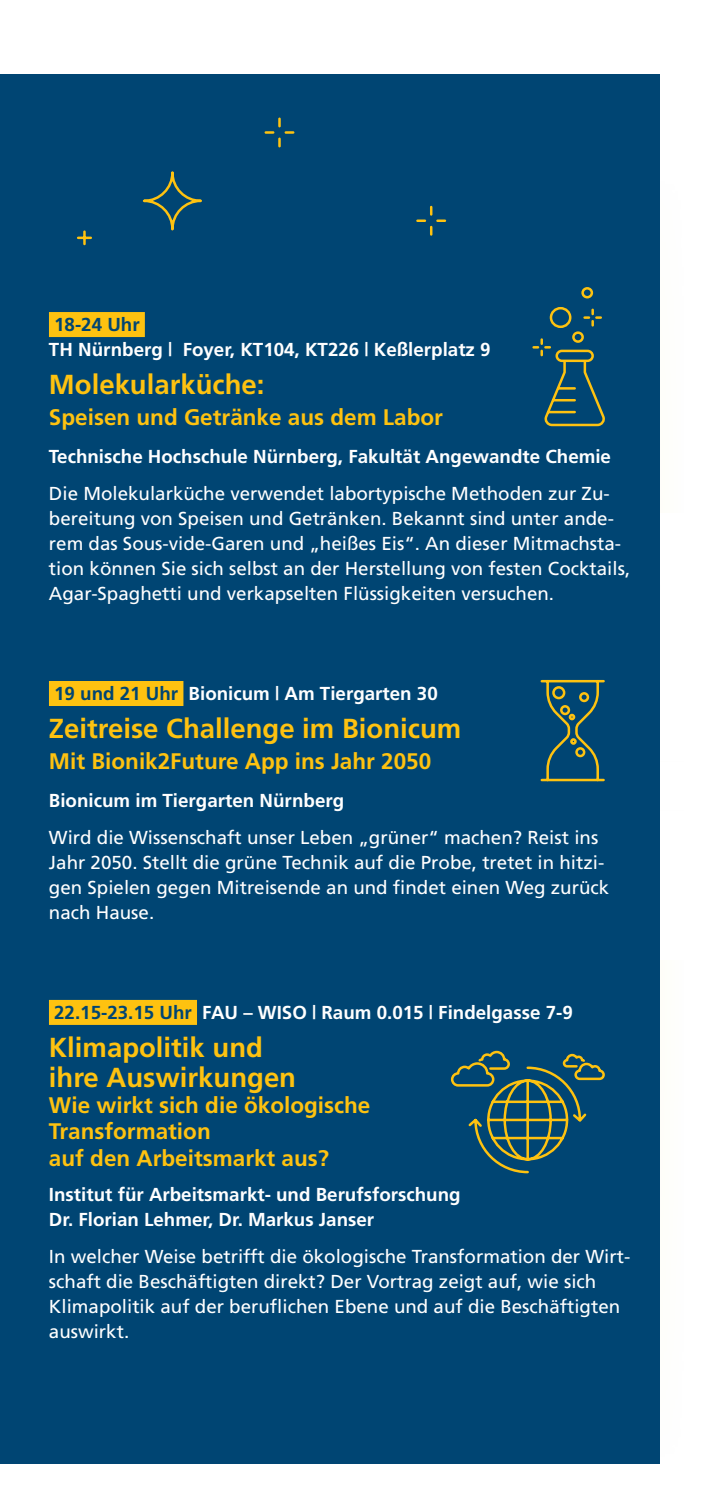
<style>
.page{position:relative;width:709px;height:1489px;background:#fff}
.page>*{position:absolute;margin:0;border:0;box-sizing:border-box;transform-origin:0 0}
.t1{font:700 27.5px/30px "Frutiger";color:#fec210}
.t2{font:700 22.5px/26.2px "Frutiger";color:#fec210}
.t3{font:18.75px/25px "Frutiger";color:#fff}
.t4{font:700 18.75px/25px "Frutiger";color:#fff}
.t5{font:700 18.75px "Frutiger";color:#004573}
.s1{color:#004573}
</style>
<div class="page">
<svg style="left:659px;top:860px;width:1px;height:50px"></svg>
<svg style="left:659px;top:562px;width:1px;height:50px"></svg>
<div style="left:0;top:74px;width:659px;height:1389px;background:#004573"></div>
<div style="left:143px;top:171px;width:59px;height:59px;border:2px solid #fec210;border-radius:50%"></div>
<svg style="left:266px;top:119px;width:27px;height:27px"></svg>
<svg style="left:417px;top:207px;width:28px;height:27px"></svg>
<svg style="left:540px;top:662px;width:120px;height:148px"></svg>
<svg style="left:450px;top:1050px;width:155px;height:124px"></svg>
<svg style="left:533px;top:287px;width:72px;height:140px"></svg>
<svg style="left:77px;top:223px;width:114px;height:23px"></svg>
<div style="left:49px;top:312px;width:96px;height:25px;background:#fec210"></div>
<div style="left:49px;top:681px;width:134px;height:25px;background:#fec210"></div>
<div style="left:49px;top:999px;width:148px;height:25px;background:#fec210"></div>
<p class="t5" style="left:54px;top:314px;width:87px">18-24 Uhr</p>
<p class="t4" style="left:49px;top:337px;width:443px">TH Nürnberg | Foyer, KT104, KT226 | Keßlerplatz 9</p>
<h1 class="t1" style="left:49px;top:369px;width:217px">Molekularküche:</h1>
<p class="t2" style="left:49px;top:404px;width:395px">Speisen und Getränke aus dem Labor</p>
<p class="t4" style="left:49px;top:443px;width:563px">Technische Hochschule Nürnberg, Fakultät Angewandte Chemie</p>
<p class="t3" style="left:49px;top:481px;width:583px">Die Molekularküche verwendet labortypische Methoden zur Zu&shy;bereitung von Speisen und Getränken. Bekannt sind unter ande&shy;rem das Sous-vide-Garen und „heißes Eis“. An dieser Mitmachsta&shy;tion können Sie sich selbst an der Herstellung von festen Cocktails, Agar-Spaghetti und verkapselten Flüssigkeiten versuchen.</p>
<p class="t4" style="left:54px;top:681px;width:385px"><span class="s1">19 und 21 Uhr</span> Bionicum | Am Tiergarten 30</p>
<h1 class="t1" style="left:49px;top:713px;width:414px">Zeitreise Challenge im Bionicum</h1>
<p class="t2" style="left:49px;top:748px;width:384px">Mit Bionik2Future App ins Jahr 2050</p>
<p class="t4" style="left:49px;top:787px;width:297px">Bionicum im Tiergarten Nürnberg</p>
<p class="t3" style="left:49px;top:825px;width:561px">Wird die Wissenschaft unser Leben „grüner“ machen? Reist ins Jahr 2050. Stellt die grüne Technik auf die Probe, tretet in hitzi&shy;gen Spielen gegen Mitreisende an und findet einen Weg zurück nach Hause.</p>
<p class="t4" style="left:54px;top:1000px;width:520px"><span class="s1">22.15-23.15 Uhr</span> FAU – WISO | Raum 0.015 | Findelgasse 7-9</p>
<h1 class="t1" style="left:49px;top:1031px;width:249px">Klimapolitik und ihre Auswirkungen</h1>
<p class="t2" style="left:49px;top:1091px;width:323px">Wie wirkt sich die ökologische<br>Transformation<br>auf den Arbeitsmarkt aus?</p>
<p class="t4" style="left:49px;top:1181px;width:413px">Institut für Arbeitsmarkt- und Berufsforschung<br>Dr. Florian Lehmer, Dr. Markus Janser</p>
<p class="t3" style="left:49px;top:1243px;width:583px">In welcher Weise betrifft die ökologische Transformation der Wirt&shy;schaft die Beschäftigten direkt? Der Vortrag zeigt auf, wie sich Klimapolitik auf der beruflichen Ebene und auf die Beschäftigten auswirkt.</p>
</div>
